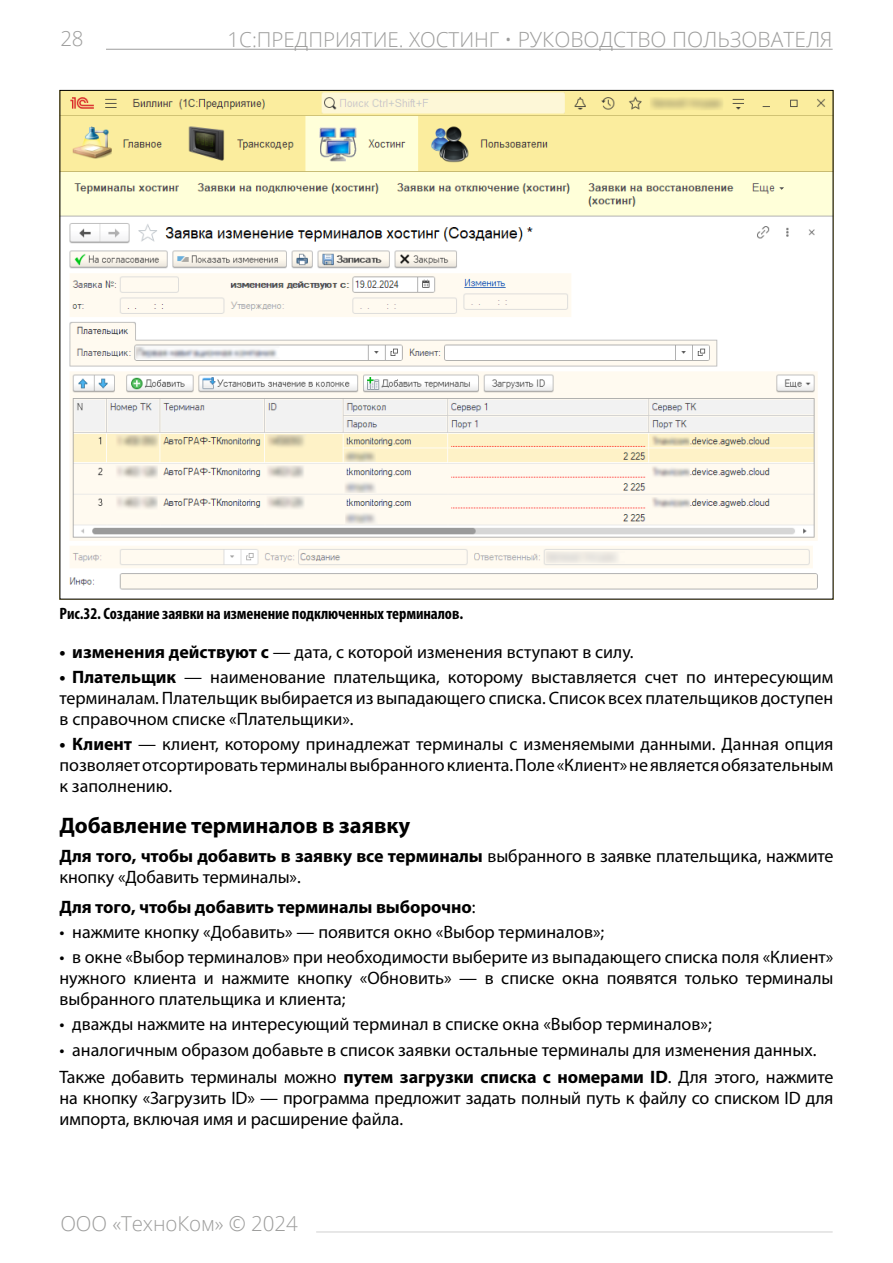
<style>
.page{position:relative;width:893px;height:1263px;background:#fff}
.page>*{position:absolute;margin:0;border:0;box-sizing:border-box;transform-origin:0 0}
.t1{font:700 22.5px "Myriad Pro";letter-spacing:-.005em;color:#000}
.t2{font:300 20.55px "Open Sans";color:#9d9d9c}
.t3{font:18px/21px "Myriad Pro";color:#000;text-align:justify}
.t4{font:700 18px "Myriad Pro";letter-spacing:-.005em;color:#000}
.t5{font:700 condensed 16.5px "Myriad Pro";letter-spacing:-.005em;color:#000}
.s1{font-size:21px}
.s2{font-weight:700}
.s3{font-weight:400}
</style>
<div class="page">
<hr style="left:106px;top:49px;width:727px;height:1px;background:#9d9d9c">
<hr style="left:316px;top:1231px;width:517px;height:1px;background:#d0d0d0">
<img style="left:62px;top:92px;width:769px;height:498px">
<p class="t2" style="left:60px;top:24px;width:25px">28</p>
<p class="t2" style="left:227px;top:25px;width:607px">1С:ПРЕДПРИЯТИЕ. ХОСТИНГ • <span class="s1">РУКОВОДСТВО ПОЛЬЗОВАТЕЛЯ</span></p>
<p class="t5" style="left:60px;top:603px;width:405px">Рис.32. Создание заявки на изменение подключенных терминалов.</p>
<p class="t3" style="left:60px;top:641px;width:576px"><span class="s2">• изменения действуют с</span> — дата, с которой изменения вступают в силу.</p>
<p class="t3" style="left:60px;top:666px;width:775px"><span class="s2">• Плательщик</span> — наименование плательщика, которому выставляется счет по интересующим терминалам. Плательщик выбирается из выпадающего списка. Список всех плательщиков доступен в справочном списке «Плательщики».</p>
<p class="t3" style="left:60px;top:733px;width:775px"><span class="s2">• Клиент</span> — клиент, которому принадлежат терминалы с изменяемыми данными. Данная опция позволяет отсортировать терминалы выбранного клиента. Поле «Клиент» не является обязательным к заполнению.</p>
<p class="t1" style="left:60px;top:810px;width:352px">Добавление терминалов в заявку</p>
<p class="t3" style="left:60px;top:845px;width:775px"><span class="s2">Для того, чтобы добавить в заявку все терминалы</span> выбранного в заявке плательщика, нажмите кнопку «Добавить терминалы».</p>
<p class="t4" style="left:60px;top:895px;width:417px">Для того, чтобы добавить терминалы выборочно<span class="s3">:</span></p>
<p class="t3" style="left:60px;top:921px;width:546px">• нажмите кнопку «Добавить» — появится окно «Выбор терминалов»;</p>
<p class="t3" style="left:60px;top:946px;width:775px">• в окне «Выбор терминалов» при необходимости выберите из выпадающего списка поля «Клиент» нужного клиента и нажмите кнопку «Обновить» — в списке окна появятся только терминалы выбранного плательщика и клиента;</p>
<p class="t3" style="left:60px;top:1014px;width:654px">• дважды нажмите на интересующий терминал в списке окна «Выбор терминалов»;</p>
<p class="t3" style="left:60px;top:1036px;width:775px;line-height:27.5px">• аналогичным образом добавьте в список заявки остальные терминалы для изменения данных.<br>Также добавить терминалы можно <span class="s2">путем загрузки списка с номерами ID</span>. Для этого, нажмите</p>
<p class="t3" style="left:60px;top:1087px;width:775px">на кнопку «Загрузить ID» — программа предложит задать полный путь к файлу со списком ID для импорта, включая имя и расширение файла.</p>
<p class="t2" style="left:60px;top:1209px;width:239px">ООО «ТехноКом» © 2024</p>
</div>
